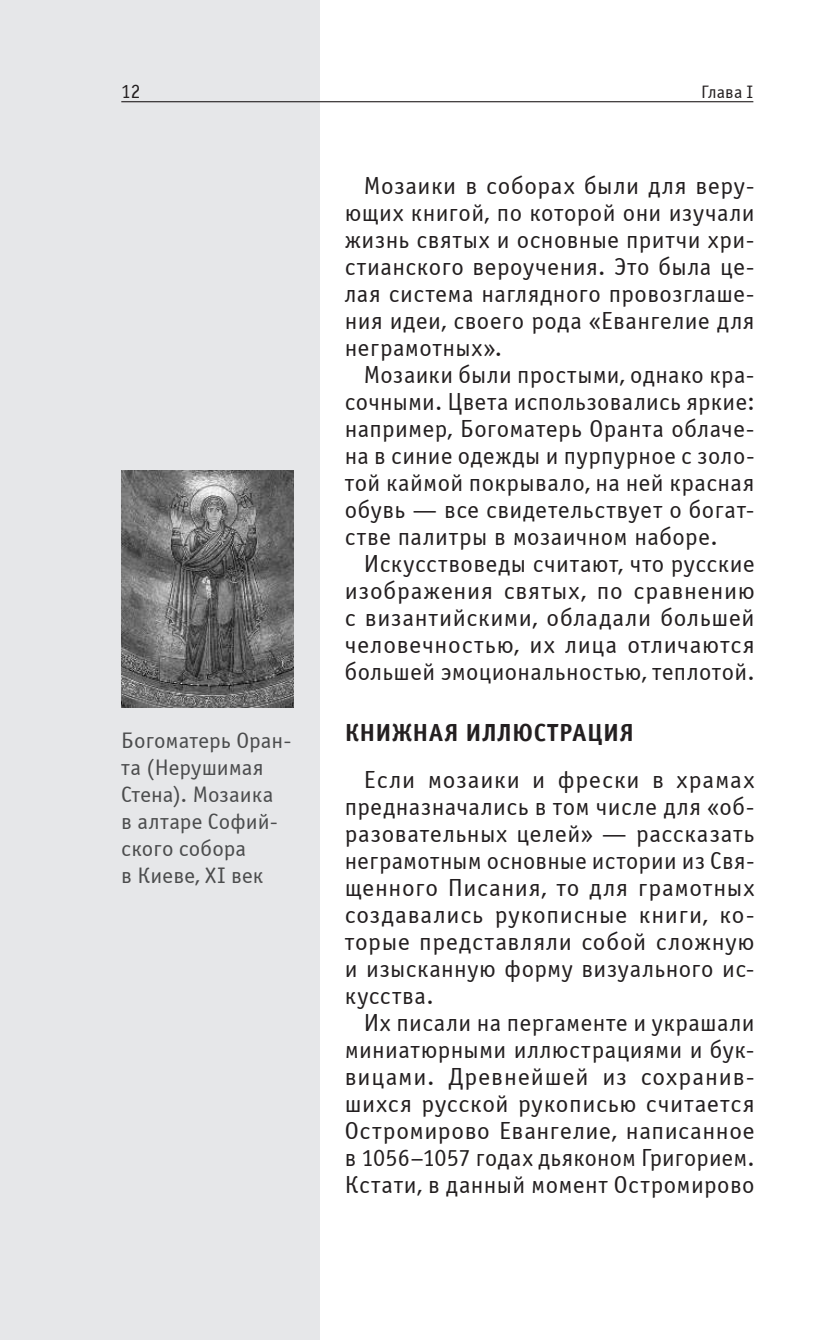
<style>
.page{position:relative;width:830px;height:1340px;background:#fff}
.page>*{position:absolute;margin:0;border:0;box-sizing:border-box;transform-origin:0 0}
.t1{font:24.75px/27px "Officina Sans CTT";letter-spacing:.02em;color:#231f20;text-align:justify}
.t2{font:700 24.75px "Officina Sans C";letter-spacing:.025em;color:#231f20}
.t3{font:22.5px/27px "Officina Sans CTT";letter-spacing:.005em;color:#4b4c4d}
.t4{font:20.25px "Officina Sans CTT";color:#231f20;scale:.95 1}
.t5{font:18px "Officina Sans CTT";letter-spacing:.01em;color:#231f20}
</style>
<div class="page">
<div style="left:0;top:0;width:319px;height:1339px;background:#e6e7e9"></div>
<hr style="left:121px;top:101px;width:632px;height:1px;background:#231f20">
<img style="left:121px;top:470px;width:172px;height:237px">
<p class="t4" style="left:121px;top:83px;width:22px">12</p>
<p class="t5" style="left:700px;top:85px;width:54px">Глава I</p>
<p class="t3" style="left:121px;top:728px;width:172px">Богоматерь Оран&shy;та (Нерушимая<br>Стена). Мозаика<br>в алтаре Софий&shy;ского собора<br>в Киеве, XI век</p>
<p class="t1" style="left:344px;top:174px;width:411px;text-indent:19px">Мозаики в соборах были для веру&shy;ющих книгой, по которой они изучали жизнь святых и основные притчи хри&shy;стианского вероучения. Это была це&shy;лая система наглядного провозглаше&shy;ния идеи, своего рода «Евангелие для неграмотных».</p>
<p class="t1" style="left:344px;top:363px;width:411px;text-indent:19px">Мозаики были простыми, однако кра&shy;сочными. Цвета использовались яркие: например, Богоматерь Оранта облаче&shy;на в синие одежды и пурпурное с золо&shy;той каймой покрывало, на ней красная обувь — все свидетельствует о богат&shy;стве палитры в мозаичном наборе.</p>
<p class="t1" style="left:344px;top:552px;width:411px;text-indent:19px">Искусствоведы считают, что русские изображения святых, по сравнению с византийскими, обладали большей человечностью, их лица отличаются большей эмоциональностью, теплотой.</p>
<p class="t2" style="left:344px;top:720px;width:290px">КНИЖНАЯ ИЛЛЮСТРАЦИЯ</p>
<p class="t1" style="left:344px;top:768px;width:411px;text-indent:19px">Если мозаики и фрески в храмах предназначались в том числе для «об&shy;разовательных целей» — рассказать неграмотным основные истории из Свя&shy;щенного Писания, то для грамотных создавались рукописные книги, ко&shy;торые представляли собой сложную и изысканную форму визуального ис&shy;кусства.</p>
<p class="t1" style="left:344px;top:1011px;width:411px;text-indent:19px">Их писали на пергаменте и украшали миниатюрными иллюстрациями и бук&shy;вицами. Древнейшей из сохранив&shy;шихся русской рукописью считается Остромирово Евангелие, написанное в 1056–1057 годах дьяконом Григорием.<br>Кстати, в данный момент Остромирово</p>
</div>
